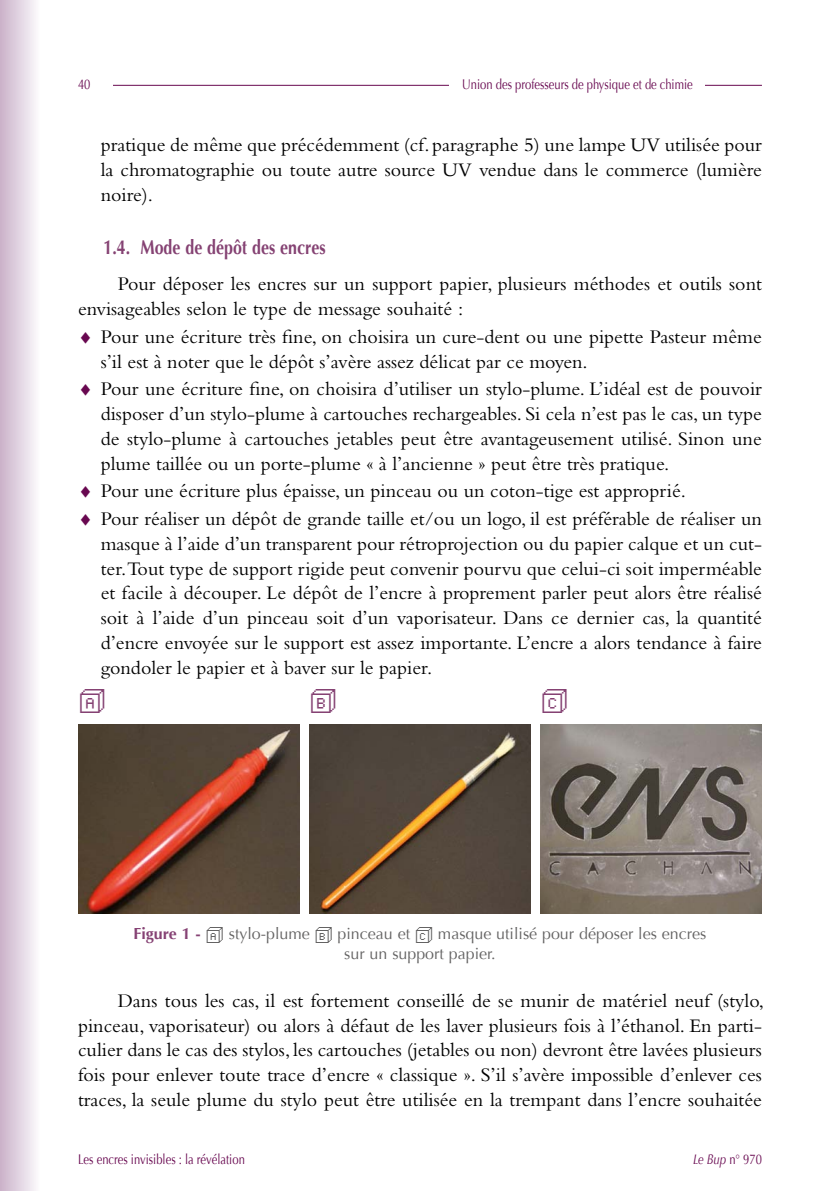
<style>
.page{position:relative;width:840px;height:1191px;background:#fff}
.page>*{position:absolute;margin:0;border:0;box-sizing:border-box;transform-origin:0 0}
.t1{font:24px "Baby blocks";color:#854273}
.Texte_courant_avec_a{font:20px/24.8px "Bembo";color:#000;text-align:justify}
.Titre_2{font:700 20px "Optima";color:#854273;scale:.8 1}
.Légende{font:16px/20px "Optima";color:#646363;text-align:center}
.t2{font:14px "Optima";color:#680850;scale:.8 1}
.t3{font:italic 14px "Optima";color:#680850;scale:.8 1}
.s1{color:#680850}
.s2{font-weight:700;color:#864274}
.s3{font-family:"Baby blocks"}
.s4{font-style:normal}
</style>
<div class="page">
<div style="left:0;top:0;width:40px;height:1191px;background:linear-gradient(to right,#cab1c9,#fbfafc)"></div>
<hr style="left:78px;top:85px;width:683px;height:1px;background:#680850">
<div style="left:449px;top:76px;width:255px;height:17px;background:#fff"></div>
<div style="left:78px;top:76px;width:34px;height:17px;background:#fff"></div>
<img style="left:78px;top:724px;width:221px;height:189px">
<img style="left:309px;top:724px;width:221px;height:189px">
<img style="left:540px;top:724px;width:221px;height:189px">
<p class="t2" style="left:78px;top:76px;width:17px">40</p>
<p class="t2" style="left:462px;top:76px;width:289px">Union des professeurs de physique et de chimie</p>
<p class="Texte_courant_avec_a" style="left:101px;top:132px;width:662px">pratique de même que précédemment (cf. paragraphe 5) une lampe UV utilisée pour la chromatographie ou toute autre source UV vendue dans le commerce (lumière noire).</p>
<p class="Titre_2" style="left:103px;top:236px;width:279px">1.4. Mode de dépôt des encres</p>
<p class="Texte_courant_avec_a" style="left:78px;top:271px;width:685px;text-indent:40px">Pour déposer les encres sur un support papier, plusieurs méthodes et outils sont envisageables selon le type de message souhaité :</p>
<p class="Texte_courant_avec_a" style="left:101px;top:324px;width:662px;text-indent:-23px"><span class="s1">♦</span> Pour une écriture très fine, on choisira un cure-dent ou une pipette Pasteur même s’il est à noter que le dépôt s’avère assez délicat par ce moyen.</p>
<p class="Texte_courant_avec_a" style="left:101px;top:376px;width:662px;text-indent:-23px"><span class="s1">♦</span> Pour une écriture fine, on choisira d’utiliser un stylo-plume. L’idéal est de pouvoir disposer d’un stylo-plume à cartouches rechargeables. Si cela n’est pas le cas, un type de stylo-plume à cartouches jetables peut être avantageusement utilisé. Sinon une plume taillée ou un porte-plume « à l’ancienne » peut être très pratique.</p>
<p class="Texte_courant_avec_a" style="left:78px;top:478px;width:609px"><span class="s1">♦</span> Pour une écriture plus épaisse, un pinceau ou un coton-tige est approprié.</p>
<p class="Texte_courant_avec_a" style="left:101px;top:506px;width:662px;text-indent:-23px"><span class="s1">♦</span> Pour réaliser un dépôt de grande taille et/ou un logo, il est préférable de réaliser un masque à l’aide d’un transparent pour rétroprojection ou du papier calque et un cut&shy;ter.Tout type de support rigide peut convenir pourvu que celui-ci soit imperméable et facile à découper. Le dépôt de l’encre à proprement parler peut alors être réalisé soit à l’aide d’un pinceau soit d’un vaporisateur. Dans ce dernier cas, la quantité d’encre envoyée sur le support est assez importante. L’encre a alors tendance à faire gondoler le papier et à baver sur le papier.</p>
<p class="t1" style="left:79px;top:689px;width:28px">A</p>
<p class="t1" style="left:310px;top:689px;width:28px">B</p>
<p class="t1" style="left:541px;top:689px;width:28px">C</p>
<p class="Légende" style="left:133px;top:924px;width:574px"><span class="s2">Figure 1 -</span> <span class="s3">A</span> stylo-plume <span class="s3">B</span> pinceau et <span class="s3">C</span> masque utilisé pour déposer les encres sur un support papier.</p>
<p class="Texte_courant_avec_a" style="left:78px;top:987px;width:687px;text-indent:40px">Dans tous les cas, il est fortement conseillé de se munir de matériel neuf (stylo, pinceau, vaporisateur) ou alors à défaut de les laver plusieurs fois à l’éthanol. En parti&shy;culier dans le cas des stylos, les cartouches (jetables ou non) devront être lavées plusieurs fois pour enlever toute trace d’encre « classique ». S’il s’avère impossible d’enlever ces traces, la seule plume du stylo peut être utilisée en la trempant dans l’encre souhaitée</p>
<p class="t2" style="left:78px;top:1151px;width:210px">Les encres invisibles : la révélation</p>
<p class="t3" style="left:692px;top:1151px;width:88px">Le Bup <span class="s4">n° 970</span></p>
</div>
